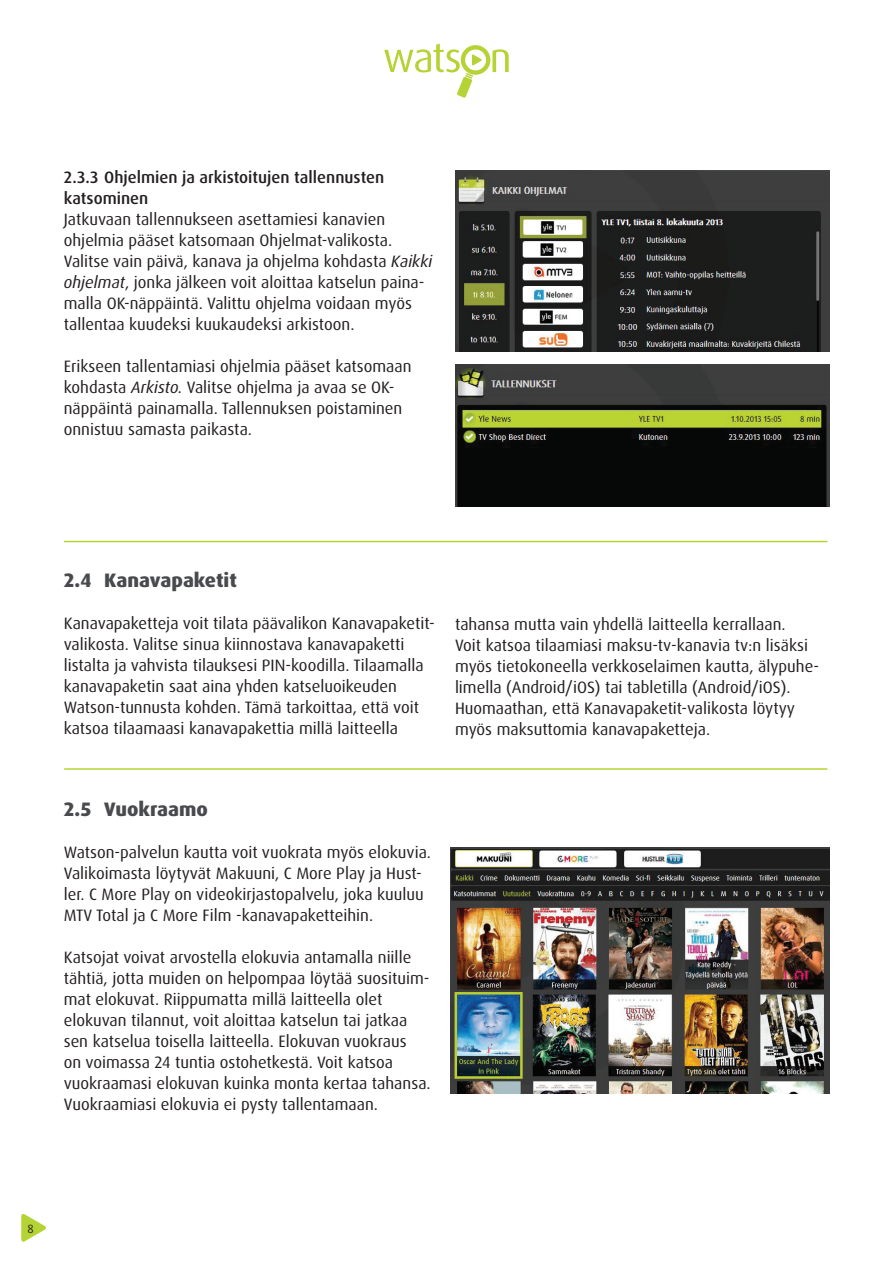
<style>
.page{position:relative;width:893px;height:1263px;background:#fff}
.page>*{position:absolute;margin:0;border:0;box-sizing:border-box;transform-origin:0 0}
.t1{font:800 19.5px "Dax OT";color:#484a4d}
.t2{font:16.5px/21px "Dax OT";color:#231f20}
.t3{font:500 16.5px/21px "Dax OT";color:#231f20}
.t4{font:12px "Dax OT";color:#231f20}
.s1{font-style:italic}
</style>
<div class="page">
<svg style="left:21px;top:1214px;width:25px;height:28px"></svg>
<svg style="left:384px;top:43px;width:125px;height:55px"></svg>
<img style="left:455px;top:170px;width:374px;height:182px">
<img style="left:455px;top:364px;width:374px;height:142px">
<hr style="left:65px;top:541px;width:762px;height:1px;background:#b5d334">
<hr style="left:65px;top:768px;width:762px;height:2px;background:#b5d334">
<img style="left:450px;top:848px;width:379px;height:245px">
<p class="t3" style="left:64px;top:167px;width:322px">2.3.3 Ohjelmien ja arkistoitujen tallennusten katsominen</p>
<p class="t2" style="left:64px;top:209px;width:370px">Jatkuvaan tallennukseen asettamiesi kanavien ohjelmia pääset katsomaan Ohjelmat-valikosta.<br>Valitse vain päivä, kanava ja ohjelma kohdasta <span class="s1">Kaikki ohjelmat</span>, jonka jälkeen voit aloittaa katselun paina&shy;malla OK-näppäintä. Valittu ohjelma voidaan myös tallentaa kuudeksi kuukaudeksi arkistoon.</p>
<p class="t2" style="left:64px;top:356px;width:349px">Erikseen tallentamiasi ohjelmia pääset katsomaan kohdasta <span class="s1">Arkisto.</span> Valitse ohjelma ja avaa se OK&shy;näppäintä painamalla. Tallennuksen poistaminen onnistuu samasta paikasta.</p>
<p class="t1" style="left:64px;top:568px;width:175px">2.4 Kanavapaketit</p>
<p class="t2" style="left:64px;top:613px;width:373px">Kanavapaketteja voit tilata päävalikon Kanavapaketit&shy;valikosta. Valitse sinua kiinnostava kanavapaketti listalta ja vahvista tilauksesi PIN-koodilla. Tilaamalla kanavapaketin saat aina yhden katseluoikeuden Watson-tunnusta kohden. Tämä tarkoittaa, että voit katsoa tilaamaasi kanavapakettia millä laitteella</p>
<p class="t2" style="left:455px;top:613px;width:366px">tahansa mutta vain yhdellä laitteella kerrallaan.<br>Voit katsoa tilaamiasi maksu-tv-kanavia tv:n lisäksi myös tietokoneella verkkoselaimen kautta, älypuhe&shy;limella (Android/iOS) tai tabletilla (Android/iOS).<br>Huomaathan, että Kanavapaketit-valikosta löytyy myös maksuttomia kanavapaketteja.</p>
<p class="t1" style="left:64px;top:796px;width:146px">2.5 Vuokraamo</p>
<p class="t2" style="left:64px;top:841px;width:369px">Watson-palvelun kautta voit vuokrata myös elokuvia.<br>Valikoimasta löytyvät Makuuni, C More Play ja Hust&shy;ler. C More Play on videokirjastopalvelu, joka kuuluu MTV Total ja C More Film -kanavapaketteihin.</p>
<p class="t2" style="left:64px;top:946px;width:368px">Katsojat voivat arvostella elokuvia antamalla niille tähtiä, jotta muiden on helpompaa löytää suosituim&shy;mat elokuvat. Riippumatta millä laitteella olet elokuvan tilannut, voit aloittaa katselun tai jatkaa sen katselua toisella laitteella. Elokuvan vuokraus<br>on voimassa 24 tuntia ostohetkestä. Voit katsoa vuokraamasi elokuvan kuinka monta kertaa tahansa.<br>Vuokraamiasi elokuvia ei pysty tallentamaan.</p>
<p class="t4" style="left:27px;top:1221px;width:8px">8</p>
</div>
